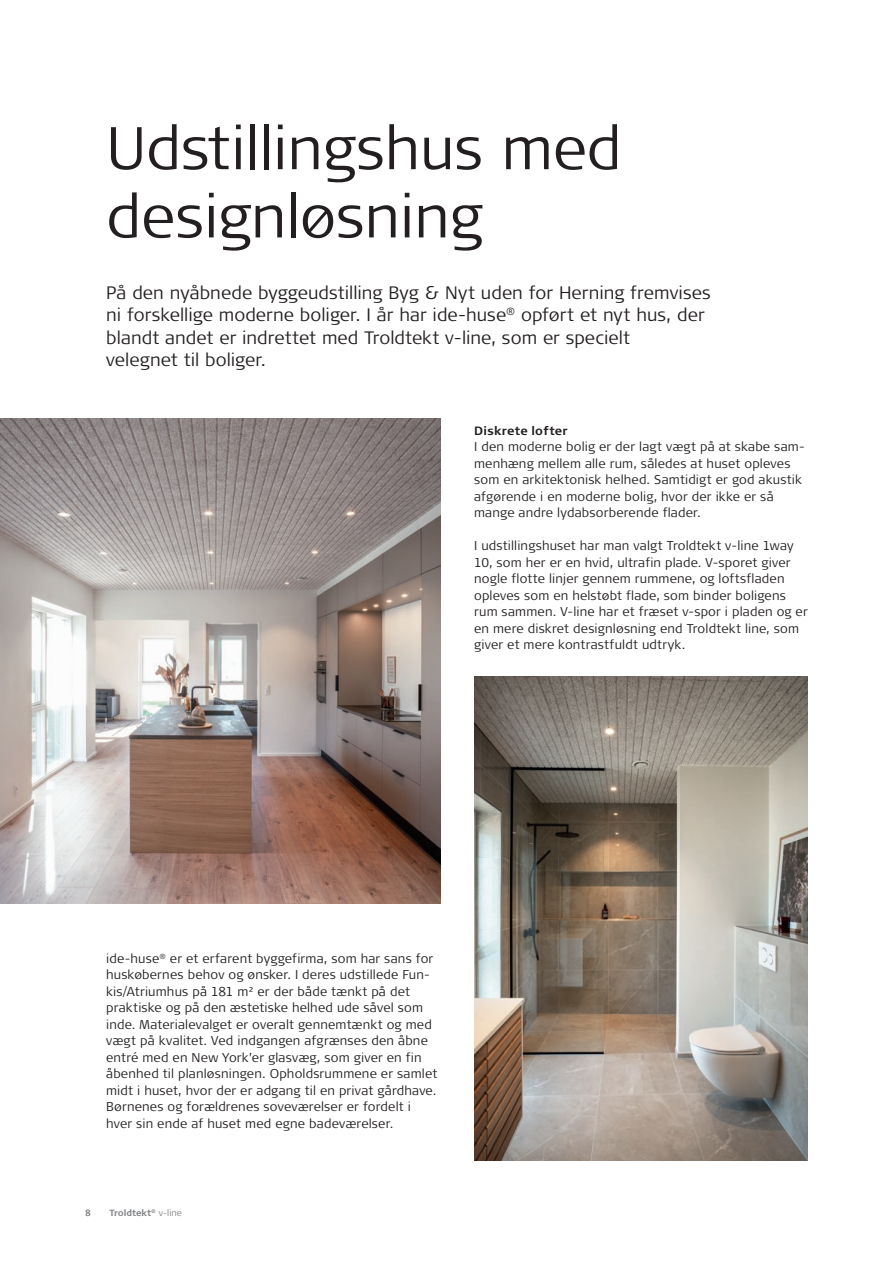
<style>
.page{position:relative;width:893px;height:1263px;background:#fff}
.page>*{position:absolute;margin:0;border:0;box-sizing:border-box;transform-origin:0 0}
.t1{font:300 60px/68.2px "Signa Pro";letter-spacing:-.005em;color:#231f20}
.t2{font:300 18px/22.5px "Signa Pro";color:#231f20}
.t3{font:300 12.75px/16.5px "Signa Pro";letter-spacing:.015em;color:#231f20}
.t4{font:700 12px "Signa Pro";letter-spacing:.025em;color:#231f20}
.t5{font:700 9px "Signa Pro";color:#808285}
.s1{font-weight:300}
</style>
<div class="page">
<img style="left:0;top:419px;width:440px;height:485px">
<img style="left:474px;top:676px;width:334px;height:485px">
<h1 class="t1" style="left:106px;top:111px;width:517px">Udstillingshus med designløsning</h1>
<h2 class="t2" style="left:106px;top:280px;width:606px">På den nyåbnede byggeudstilling Byg &amp; Nyt uden for Herning fremvises ni forskellige moderne boliger. I år har ide-huse<sup>®</sup> opført et nyt hus, der blandt andet er indrettet med Troldtekt v-line, som er specielt<br>velegnet til boliger.</h2>
<p class="t4" style="left:474px;top:422px;width:95px">Diskrete lofter</p>
<p class="t3" style="left:474px;top:438px;width:332px">I den moderne bolig er der lagt vægt på at skabe sam&shy;menhæng mellem alle rum, således at huset opleves som en arkitektonisk helhed. Samtidigt er god akustik afgørende i en moderne bolig, hvor der ikke er så mange andre lydabsorberende flader.</p>
<p class="t3" style="left:474px;top:537px;width:335px">I udstillingshuset har man valgt Troldtekt v-line 1way 10, som her er en hvid, ultrafin plade. V-sporet giver nogle flotte linjer gennem rummene, og loftsfladen opleves som en helstøbt flade, som binder boligens rum sammen. V-line har et fræset v-spor i pladen og er en mere diskret designløsning end Troldtekt line, som giver et mere kontrastfuldt udtryk.</p>
<p class="t3" style="left:106px;top:949px;width:333px">ide-huse<sup>®</sup> er et erfarent byggefirma, som har sans for huskøbernes behov og ønsker. I deres udstillede Fun&shy;kis/Atriumhus på 181 m² er der både tænkt på det praktiske og på den æstetiske helhed ude såvel som inde. Materialevalget er overalt gennemtænkt og med vægt på kvalitet. Ved indgangen afgrænses den åbne entré med en New York’er glasvæg, som giver en fin åbenhed til planløsningen. Opholdsrummene er samlet midt i huset, hvor der er adgang til en privat gårdhave.<br>Børnenes og forældrenes soveværelser er fordelt i hver sin ende af huset med egne badeværelser.</p>
<p class="t5" style="left:85px;top:1206px;width:7px">8</p>
<p class="t5" style="left:109px;top:1206px;width:74px">Troldtekt<sup>®</sup> <span class="s1">v-line</span></p>
</div>
